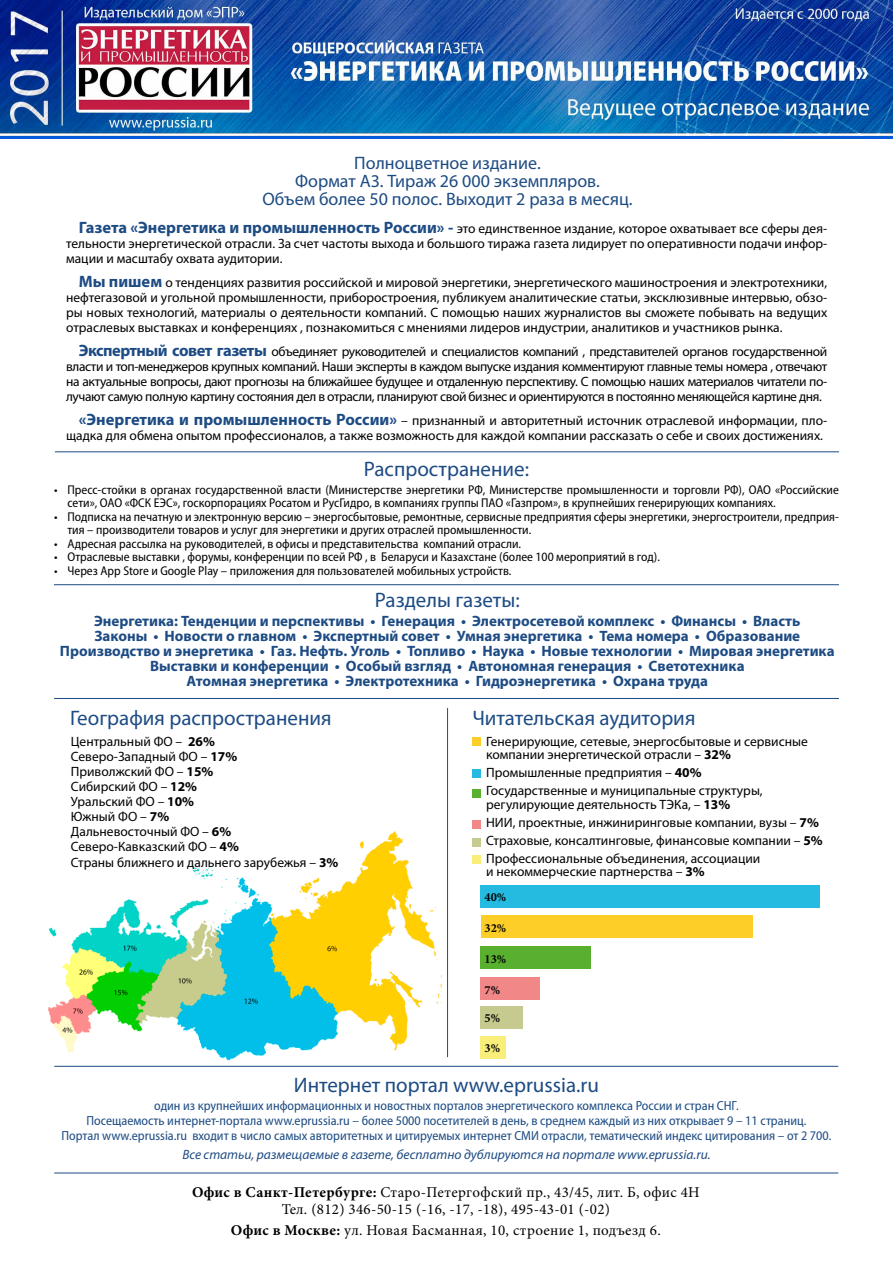
<style>
.page{position:relative;width:893px;height:1263px;background:#fff}
.page>*{position:absolute;margin:0;border:0;box-sizing:border-box;transform-origin:0 0}
.t1{font:21px "Myriad Pro";color:#1d4b83}
.t2{font:18px/18px "Myriad Pro";color:#1d4b83;text-align:center}
.t3{font:700 15px/15px "Myriad Pro";color:#1d4b83;text-align:center}
.t4{font:15px/16.5px "Minion Pro";letter-spacing:.02em;color:#000;text-align:center}
.t5{font:13.5px/15px "Myriad Pro";color:#000}
.t6{font:italic 13.5px "Myriad Pro";color:#1d4b83}
.t7{font:semi-condensed 13.2px/15px "Myriad Pro";color:#1d4b83;text-align:center}
.t8{font:semi-condensed 12.75px/13.5px "Myriad Pro";color:#000}
.t9{font:700 12.3px "Minion Pro";color:#000}
.s1{font-weight:700;font-size:16.5px;color:#1d4b83}
.s2{font-weight:700}
</style>
<div class="page">
<img style="left:48px;top:817px;width:401px;height:244px">
<hr style="left:447px;top:708px;width:1px;height:349px;background:#1d4b83">
<img style="left:1px;top:1px;width:891px;height:138px">
<div style="left:481px;top:1036px;width:25px;height:22px;background:#f8ee79"></div>
<div style="left:481px;top:1006px;width:42px;height:23px;background:#c7ca8f"></div>
<div style="left:481px;top:977px;width:59px;height:22px;background:#f18887"></div>
<div style="left:481px;top:946px;width:110px;height:22px;background:#58b02e"></div>
<div style="left:481px;top:916px;width:271px;height:22px;background:#fdce28"></div>
<div style="left:481px;top:885px;width:339px;height:22px;background:#25badf"></div>
<div style="left:472px;top:769px;width:9px;height:9px;background:#25badf"></div>
<div style="left:472px;top:737px;width:9px;height:8px;background:#fdce28"></div>
<div style="left:472px;top:789px;width:9px;height:8px;background:#58b02e"></div>
<div style="left:472px;top:838px;width:8px;height:8px;background:#c7ca8f"></div>
<div style="left:472px;top:856px;width:8px;height:8px;background:#f8ee79"></div>
<div style="left:472px;top:820px;width:9px;height:9px;background:#f18887"></div>
<hr style="left:54px;top:698px;width:785px;height:1px;background:#1d4b83">
<hr style="left:54px;top:1066px;width:784px;height:1px;background:#1d4b83">
<hr style="left:54px;top:1172px;width:784px;height:1px;background:#1d4b83">
<hr style="left:55px;top:451px;width:784px;height:1px;background:#1d4b83">
<hr style="left:54px;top:584px;width:785px;height:1px;background:#1d4b83">
<h2 class="t2" style="left:262px;top:153px;width:372px">Полноцветное издание.<br>Формат А3. Тираж 26 000 экземпляров.<br>Объем более 50 полос. Выходит 2 раза в месяц.</h2>
<p class="t5" style="left:66px;top:221px;width:763px;text-align:justify;text-indent:13px"><span class="s1">Газета «Энергетика и промышленность России» -</span> это единственное издание, которое охватывает все сферы дея&shy;тельности энергетической отрасли. За счет частоты выхода и большого тиража газета лидирует по оперативности подачи инфор&shy;мации и масштабу охвата аудитории.</p>
<p class="t5" style="left:66px;top:275px;width:763px;text-align:justify;text-indent:13px"><span class="s1">Мы пишем</span> о тенденциях развития российской и мировой энергетики, энергетического машиностроения и электротехники, нефтегазовой и угольной промышленности, приборостроения, публикуем аналитические статьи, эксклюзивные интервью, обзо&shy;ры новых технологий, материалы о деятельности компаний. С помощью наших журналистов вы сможете побывать на ведущих отраслевых выставках и конференциях , познакомиться с мнениями лидеров индустрии, аналитиков и участников рынка.</p>
<p class="t5" style="left:66px;top:344px;width:763px;text-align:justify;text-indent:13px"><span class="s1">Экспертный совет газеты</span> объединяет руководителей и специалистов компаний , представителей органов государственной власти и топ-менеджеров крупных компаний. Наши эксперты в каждом выпуске издания комментируют главные темы номера , отвечают на актуальные вопросы, дают прогнозы на ближайшее будущее и отдаленную перспективу. С помощью наших материалов читатели по&shy;лучают самую полную картину состояния дел в отрасли, планируют свой бизнес и ориентируются в постоянно меняющейся картине дня.</p>
<p class="t5" style="left:66px;top:413px;width:763px;text-indent:13px"><span class="s1">«Энергетика и промышленность России»</span> – признанный и авторитетный источник отраслевой информации, пло&shy;щадка для обмена опытом профессионалов, а также возможность для каждой компании рассказать о себе и своих достижениях.</p>
<h1 class="t1" style="left:364px;top:456px;width:167px">Распространение:</h1>
<p class="t8" style="left:68px;top:483px;width:773px;text-indent:-14px">• Пресс-стойки в органах государственной власти (Министерстве энергетики РФ, Министерстве промышленности и торговли РФ), ОАО «Российские сети», ОАО «ФСК ЕЭС», госкорпорациях Росатом и РусГидро, в компаниях группы ПАО «Газпром», в крупнейших генерирующих компаниях.</p>
<p class="t8" style="left:68px;top:510px;width:773px;text-indent:-14px">• Подписка на печатную и электронную версию – энергосбытовые, ремонтные, сервисные предприятия сферы энергетики, энергостроители, предприя&shy;тия – производители товаров и услуг для энергетики и других отраслей промышленности.</p>
<p class="t8" style="left:54px;top:537px;width:469px">• Адресная рассылка на руководителей, в офисы и представительства компаний отрасли.</p>
<p class="t8" style="left:54px;top:551px;width:607px">• Отраслевые выставки , форумы, конференции по всей РФ , в Беларуси и Казахстане (более 100 мероприятий в год).</p>
<p class="t8" style="left:54px;top:564px;width:459px">• Через App Store и Google Play – приложения для пользователей мобильных устройств.</p>
<h1 class="t1" style="left:375px;top:587px;width:146px">Разделы газеты:</h1>
<p class="t3" style="left:60px;top:613px;width:776px">Энергетика: Тенденции и перспективы • Генерация • Электросетевой комплекс • Финансы • Власть<br>Законы • Новости о главном • Экспертный совет • Умная энергетика • Тема номера • Образование Производство и энергетика • Газ. Нефть. Уголь • Топливо • Наука • Новые технологии • Мировая энергетика Выставки и конференции • Особый взгляд • Автономная генерация • Светотехника<br>Атомная энергетика • Электротехника • Гидроэнергетика • Охрана труда</p>
<h1 class="t1" style="left:70px;top:705px;width:263px">География распространения</h1>
<h1 class="t1" style="left:472px;top:705px;width:225px">Читательская аудитория</h1>
<p class="t5" style="left:71px;top:733px;width:269px">Центральный ФО – <span class="s2">26%<br></span>Северо-Западный ФО – <span class="s2">17%<br></span>Приволжский ФО – <span class="s2">15%<br></span>Сибирский ФО – <span class="s2">12%<br></span>Уральский ФО – <span class="s2">10%<br></span>Южный ФО – <span class="s2">7%<br></span>Дальневосточный ФО – <span class="s2">6%<br></span>Северо-Кавказский ФО – <span class="s2">4%<br></span>Страны ближнего и дальнего зарубежья – <span class="s2">3%</span></p>
<p class="t5" style="left:486px;top:734px;width:323px;line-height:13.5px">Генерирующие, сетевые, энергосбытовые и сервисные компании энергетической отрасли – <span class="s2">32%</span></p>
<p class="t5" style="left:486px;top:763px;width:278px;line-height:18px">Промышленные предприятия – <span class="s2">40%<br></span>Государственные и муниципальные структуры,</p>
<p class="t5" style="left:486px;top:795px;width:338px;line-height:18px">регулирующие деятельность ТЭКа, – <span class="s2">13%<br></span>НИИ, проектные, инжиниринговые компании, вузы – <span class="s2">7% </span>Страховые, консалтинговые, финансовые компании – <span class="s2">5% </span>Профессиональные объединения, ассоциации</p>
<p class="t5" style="left:486px;top:864px;width:220px">и некоммерческие партнерства – <span class="s2">3%</span></p>
<p class="t9" style="left:484px;top:889px;width:23px">40%</p>
<p class="t9" style="left:484px;top:919px;width:23px">32%</p>
<p class="t9" style="left:484px;top:950px;width:23px">13%</p>
<p class="t9" style="left:484px;top:981px;width:17px">7%</p>
<p class="t9" style="left:484px;top:1009px;width:17px">5%</p>
<p class="t9" style="left:484px;top:1040px;width:17px">3%</p>
<h1 class="t1" style="left:294px;top:1072px;width:307px">Интернет портал www.eprussia.ru</h1>
<p class="t7" style="left:62px;top:1098px;width:771px">один из крупнейших информационных и новостных порталов энергетического комплекса России и стран СНГ.<br>Посещаемость интернет-портала www.eprussia.ru – более 5000 посетителей в день, в среднем каждый из них открывает 9 – 11 страниц.<br>Портал www.eprussia.ru входит в число самых авторитетных и цитируемых интернет СМИ отрасли, тематический индекс цитирования – от 2 700.</p>
<p class="t6" style="left:182px;top:1146px;width:530px">Все статьи, размещаемые в газете, бесплатно дублируются на портале www.eprussia.ru.</p>
<p class="t4" style="left:192px;top:1184px;width:509px"><span class="s2">Офис в Санкт-Петербурге:</span> Старо-Петергофский пр., 43/45, лит. Б, офис 4Н<br>Тел. (812) 346-50-15 (-16, -17, -18), 495-43-01 (-02)</p>
<p class="t4" style="left:231px;top:1221px;width:431px"><span class="s2">Офис в Москве:</span> ул. Новая Басманная, 10, строение 1, подъезд 6.</p>
</div>
